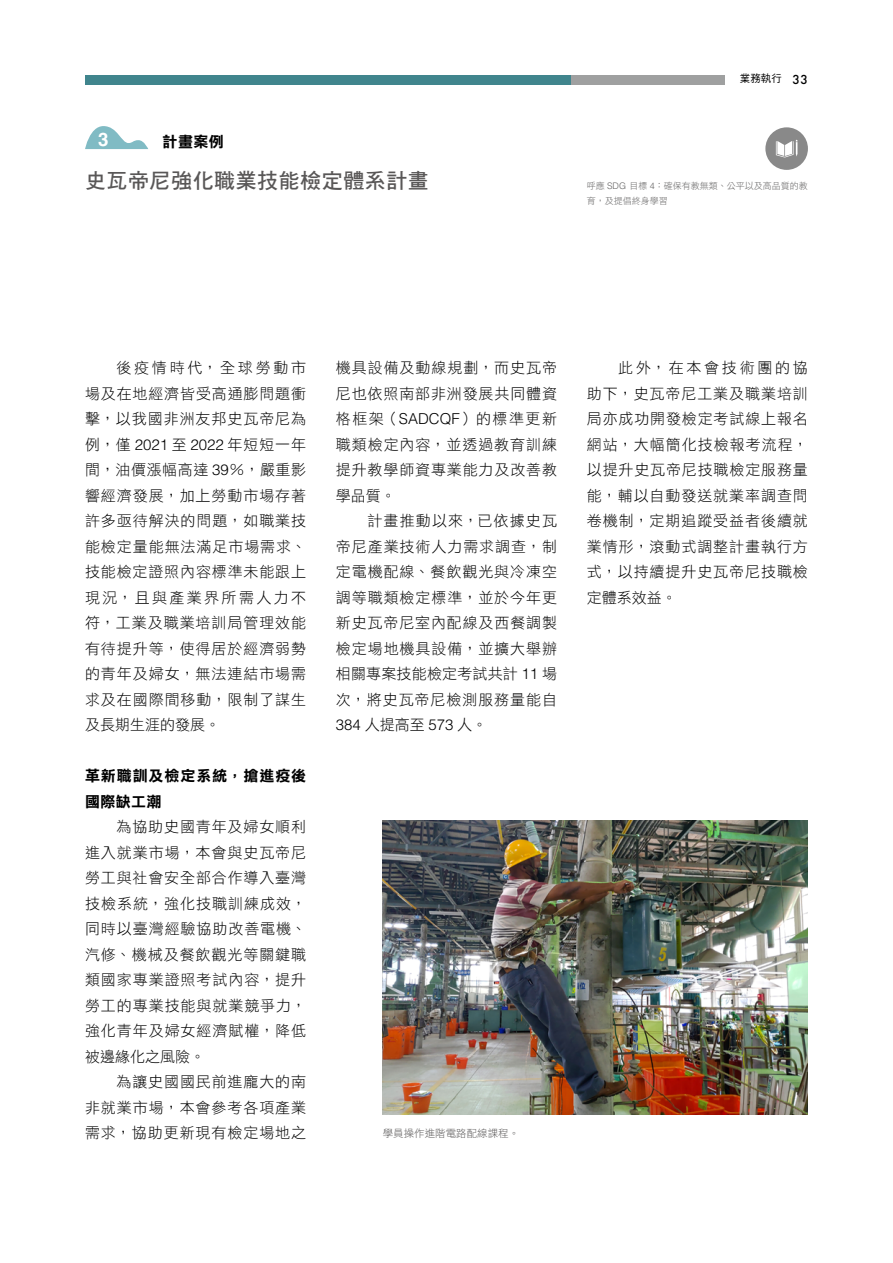
<style>
.page{position:relative;width:893px;height:1263px;background:#fff}
.page>*{position:absolute;margin:0;border:0;box-sizing:border-box;transform-origin:0 0}
.t1{font:21px "DF Hei Std W7";letter-spacing:.025em;color:#595757}
.t2{font:700 18.75px "Helvetica";color:#fff}
.t3{font:15px/25.5px "DF Hei Std W3";letter-spacing:.06em;color:#000;text-align:justify}
.t4{font:15px/25.5px "DF Li Hei Std W7";letter-spacing:.06em;color:#000}
.t5{font:300 15px "Helvetica LT Std";color:#000}
.t6{font:10.5px "DF Hei Std W3";color:#595757}
.t7{font:10.5px "DF Hei Std W5";color:#000}
.t8{font:9px/15px "DF Hei Std W3";color:#656464}
.s1{font-family:"Futura";font-weight:500;font-size:12px}
.s2{font-family:"Helvetica LT Std";font-weight:300}
.s3{font-family:"DF Hei Std W3";font-weight:400}
</style>
<div class="page">
<div style="left:85px;top:75px;width:487px;height:9px;background:#40858d"></div>
<div style="left:572px;top:75px;width:153px;height:9px;background:#9fa0a0"></div>
<div style="left:765px;top:127px;width:43px;height:43px;background:#898989;border-radius:50%"></div>
<svg style="left:776px;top:140px;width:21px;height:17px"></svg>
<img style="left:383px;top:820px;width:425px;height:295px">
<svg style="left:85px;top:126px;width:63px;height:23px"></svg>
<p class="t2" style="left:98px;top:128px;width:12px">3</p>
<p class="t4" style="left:163px;top:128px;width:63px">計畫案例</p>
<h1 class="t1" style="left:85px;top:169px;width:345px">史瓦帝尼強化職業技能檢定體系計畫</h1>
<p class="t7" style="left:729px;top:73px;width:80px">　業務執行　<span class="s1">33</span></p>
<p class="t8" style="left:587px;top:178px;width:223px">呼應 <span class="s2">SDG</span> 目標 <span class="s2">4</span>：確保有教無類、公平以及高品質的教育，及提倡終身學習</p>
<p class="t3" style="left:85px;top:355px;width:223px;text-indent:31px">後疫情時代，全球勞動市場及在地經濟皆受高通膨問題衝擊，以我國非洲友邦史瓦帝尼為例，僅 <span class="s2">2021</span> 至 <span class="s2">2022</span> 年短短一年間，油價漲幅高達 <span class="s2">39</span>％，嚴重影響經濟發展，加上勞動市場存著許多亟待解決的問題，如職業技能檢定量能無法滿足市場需求、技能檢定證照內容標準未能跟上現況，且與產業界所需人力不符，工業及職業培訓局管理效能有待提升等，使得居於經濟弱勢的青年及婦女，無法連結市場需求及在國際間移動，限制了謀生及長期生涯的發展。</p>
<p class="t4" style="left:85px;top:763px;width:223px">革新職訓及檢定系統，搶進疫後國際缺工潮</p>
<p class="t3" style="left:85px;top:814px;width:223px;text-indent:31px">為協助史國青年及婦女順利進入就業市場，本會與史瓦帝尼勞工與社會安全部合作導入臺灣技檢系統，強化技職訓練成效，同時以臺灣經驗協助改善電機、汽修、機械及餐飲觀光等關鍵職類國家專業證照考試內容，提升勞工的專業技能與就業競爭力，強化青年及婦女經濟賦權，降低被邊緣化之風險。</p>
<p class="t3" style="left:85px;top:1069px;width:223px;text-indent:31px">為讓史國國民前進龐大的南非就業市場，本會參考各項產業需求，協助更新現有檢定場地之</p>
<p class="t3" style="left:336px;top:355px;width:223px">機具設備及動線規劃，而史瓦帝尼也依照南部非洲發展共同體資格框架（<span class="s2">SADCQF</span>）的標準更新職類檢定內容，並透過教育訓練提升教學師資專業能力及改善教學品質。</p>
<p class="t3" style="left:336px;top:508px;width:223px;text-indent:31px">計畫推動以來，已依據史瓦帝尼產業技術人力需求調查，制定電機配線、餐飲觀光與冷凍空調等職類檢定標準，並於今年更新史瓦帝尼室內配線及西餐調製檢定場地機具設備，並擴大舉辦相關專案技能檢定考試共計 <span class="s2">11</span> 場次，將史瓦帝尼檢測服務量能自</p>
<p class="t5" style="left:336px;top:715px;width:153px">384 <span class="s3">人提高至</span> 573 <span class="s3">人。</span></p>
<p class="t6" style="left:383px;top:1127px;width:138px">學員操作進階電路配線課程。</p>
<p class="t3" style="left:587px;top:355px;width:223px;text-indent:31px">此外，在本會技術團的協助下，史瓦帝尼工業及職業培訓局亦成功開發檢定考試線上報名網站，大幅簡化技檢報考流程，以提升史瓦帝尼技職檢定服務量能，輔以自動發送就業率調查問卷機制，定期追蹤受益者後續就業情形，滾動式調整計畫執行方式，以持續提升史瓦帝尼技職檢定體系效益。</p>
</div>
